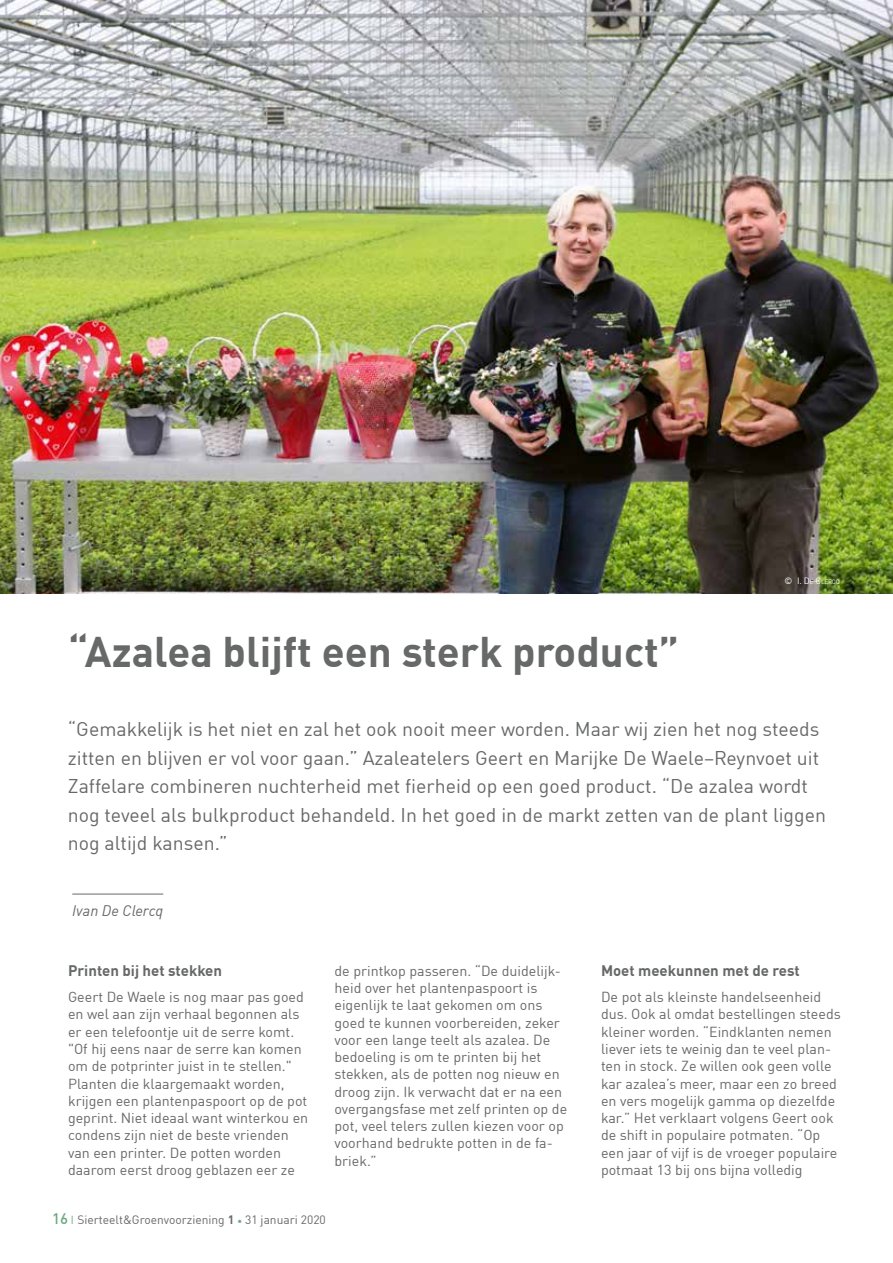
<style>
.page{position:relative;width:893px;height:1263px;background:#fff}
.page>*{position:absolute;margin:0;border:0;box-sizing:border-box;transform-origin:0 0}
.t1{font:700 42px "DIN Offc Pro";color:#676968}
.t2{font:19.5px/28.5px "DIN Offc Pro";color:#676968}
.t3{font:700 15px "DIN Offc Pro";color:#676968}
.t4{font:italic 15px "DIN Offc Pro";color:#676968}
.t5{font:14.25px/17.2px "DIN Offc Pro";color:#676968}
.t6{font:12px "DIN Offc Pro";color:#676968}
.t7{font:6.3px "DIN Offc Pro";letter-spacing:-.03em;color:#fff}
.s1{font-size:9px}
.s2{font-weight:500;font-size:15px;color:#6ca880}
.s3{font-weight:700}
.s4{font-family:"Minion Pro";color:#6ca880}
</style>
<div class="page">
<hr style="left:72px;top:894px;width:91px;height:1px;background:#676968">
<img style="left:0;top:0;width:893px;height:593px">
<h1 class="t1" style="left:68px;top:617px;width:613px">“Azalea blijft een sterk product”</h1>
<p class="t7" style="left:784px;top:577px;width:57px"><span class="s1">© I. D</span>E <span class="s1">C</span>LERCQ</p>
<p class="t2" style="left:68px;top:713px;width:760px">“Gemakkelijk is het niet en zal het ook nooit meer worden. Maar wij zien het nog steeds zitten en blijven er vol voor gaan.” Azaleatelers Geert en Marijke De Waele–Reynvoet uit Zaffelare combineren nuchterheid met fierheid op een goed product. “De azalea wordt nog teveel als bulkproduct behandeld. In het goed in de markt zetten van de plant liggen nog altijd kansen.”</p>
<p class="t4" style="left:72px;top:898px;width:93px">Ivan De Clercq</p>
<p class="t3" style="left:68px;top:958px;width:155px">Printen bij het stekken</p>
<p class="t5" style="left:68px;top:987px;width:242px">Geert De Waele is nog maar pas goed en wel aan zijn verhaal begonnen als er een telefoontje uit de serre komt. "Of hij eens naar de serre kan komen om de potprinter juist in te stellen." Planten die klaargemaakt worden, krijgen een plantenpaspoort op de pot geprint. Niet ideaal want winterkou en condens zijn niet de beste vrienden van een printer. De potten worden daarom eerst droog geblazen eer ze</p>
<p class="t5" style="left:334px;top:961px;width:234px">de printkop passeren. “De duidelijk&shy;heid over het plantenpaspoort is eigenlijk te laat gekomen om ons goed te kunnen voorbereiden, zeker voor een lange teelt als azalea. De bedoeling is om te printen bij het stekken, als de potten nog nieuw en droog zijn. Ik verwacht dat er na een overgangsfase met zelf printen op de pot, veel telers zullen kiezen voor op voorhand bedrukte potten in de fa&shy;briek.”</p>
<p class="t3" style="left:601px;top:958px;width:200px">Moet meekunnen met de rest</p>
<p class="t5" style="left:601px;top:987px;width:241px">De pot als kleinste handelseenheid dus. Ook al omdat bestellingen steeds kleiner worden. “Eindklanten nemen liever iets te weinig dan te veel plan&shy;ten in stock. Ze willen ook geen volle kar azalea’s meer, maar een zo breed en vers mogelijk gamma op diezelfde kar.” Het verklaart volgens Geert ook de shift in populaire potmaten. “Op een jaar of vijf is de vroeger populaire potmaat 13 bij ons bijna volledig</p>
<p class="t6" style="left:52px;top:1210px;width:275px"><span class="s2">16</span> Sierteelt&amp;Groenvoorziening <span class="s3">1</span> <span class="s4">•</span> 31 januari 2020</p>
</div>
